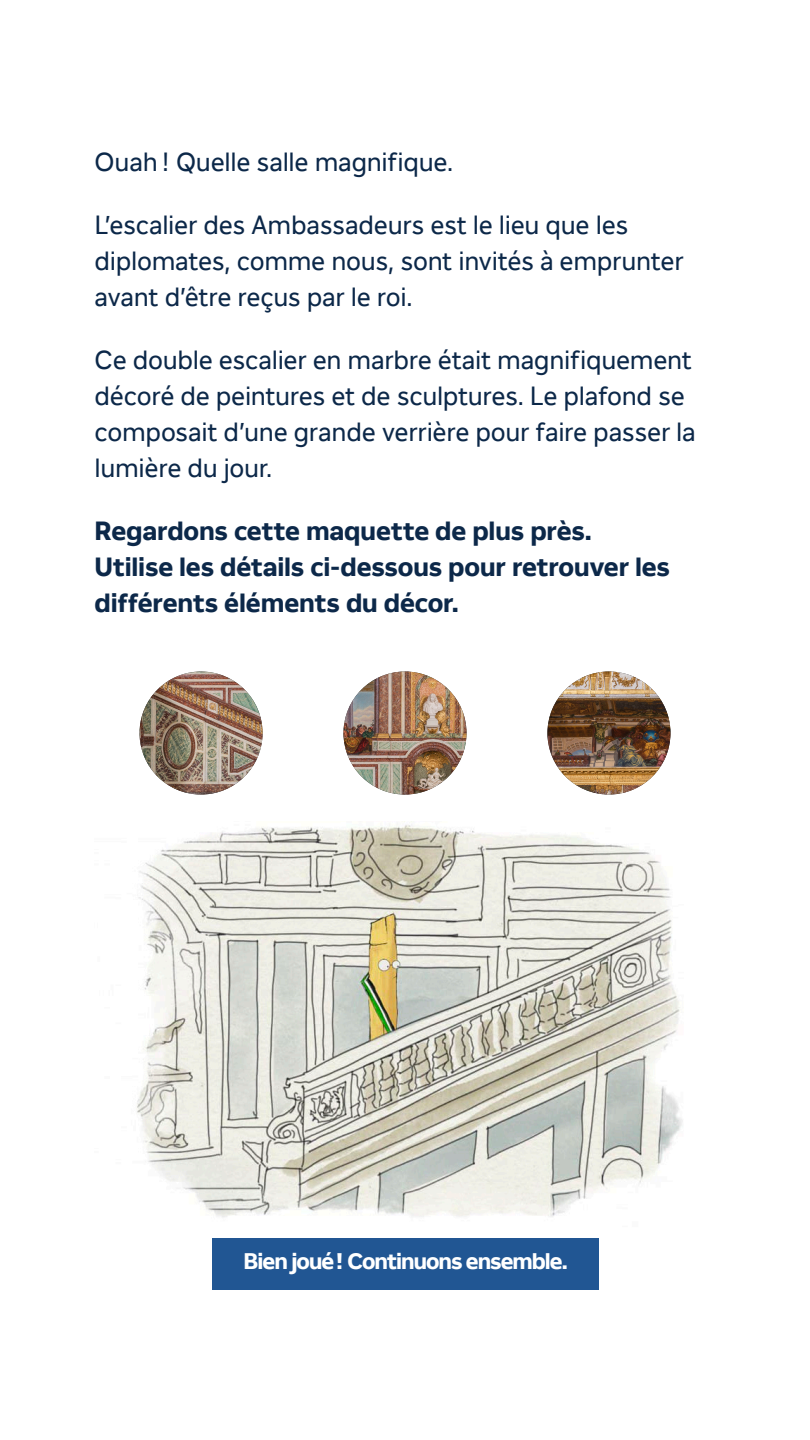
<style>
.page{position:relative;width:810px;height:1440px;background:#fff}
.page>*{position:absolute;margin:0;border:0;box-sizing:border-box;transform-origin:0 0}
.LAD_Frutiger_Intro{font:26.25px/36px "LAD";letter-spacing:-.01em;color:#0c2849}
.LAD_Frutiger_Intro-2{font:700 26.25px/36px "LAD";letter-spacing:-.005em;color:#0c2849}
.LAD_Frutiger_Intro-3{font:700 22.5px "LAD";letter-spacing:-.045em;color:#fff}
</style>
<div class="page">
<div style="left:212px;top:1238px;width:387px;height:52px;background:#215693"></div>
<img style="left:343px;top:671px;width:124px;height:124px;border-radius:62px">
<img style="left:547px;top:671px;width:123px;height:124px;border-radius:62px">
<img style="left:140px;top:671px;width:123px;height:124px;border-radius:62px">
<img style="left:136px;top:824px;width:547px;height:394px">
<p class="LAD_Frutiger_Intro" style="left:95px;top:146px;width:360px">Ouah! Quelle salle magnifique.</p>
<p class="LAD_Frutiger_Intro" style="left:95px;top:209px;width:591px">L’escalier des Ambassadeurs est le lieu que les diplomates, comme nous, sont invités à emprunter avant d’être reçus par le roi.</p>
<p class="LAD_Frutiger_Intro" style="left:95px;top:344px;width:603px">Ce double escalier en marbre était magnifiquement décoré de peintures et de sculptures. Le plafond se composait d’une grande verrière pour faire passer la lumière du jour.</p>
<p class="LAD_Frutiger_Intro-2" style="left:95px;top:515px;width:499px">Regardons cette maquette de plus près.</p>
<p class="LAD_Frutiger_Intro-2" style="left:95px;top:551px;width:577px">Utilise les détails ci-dessous pour retrouver les différents éléments du décor.</p>
<p class="LAD_Frutiger_Intro-3" style="left:244px;top:1247px;width:326px">Bien joué! Continuons ensemble.</p>
</div>
